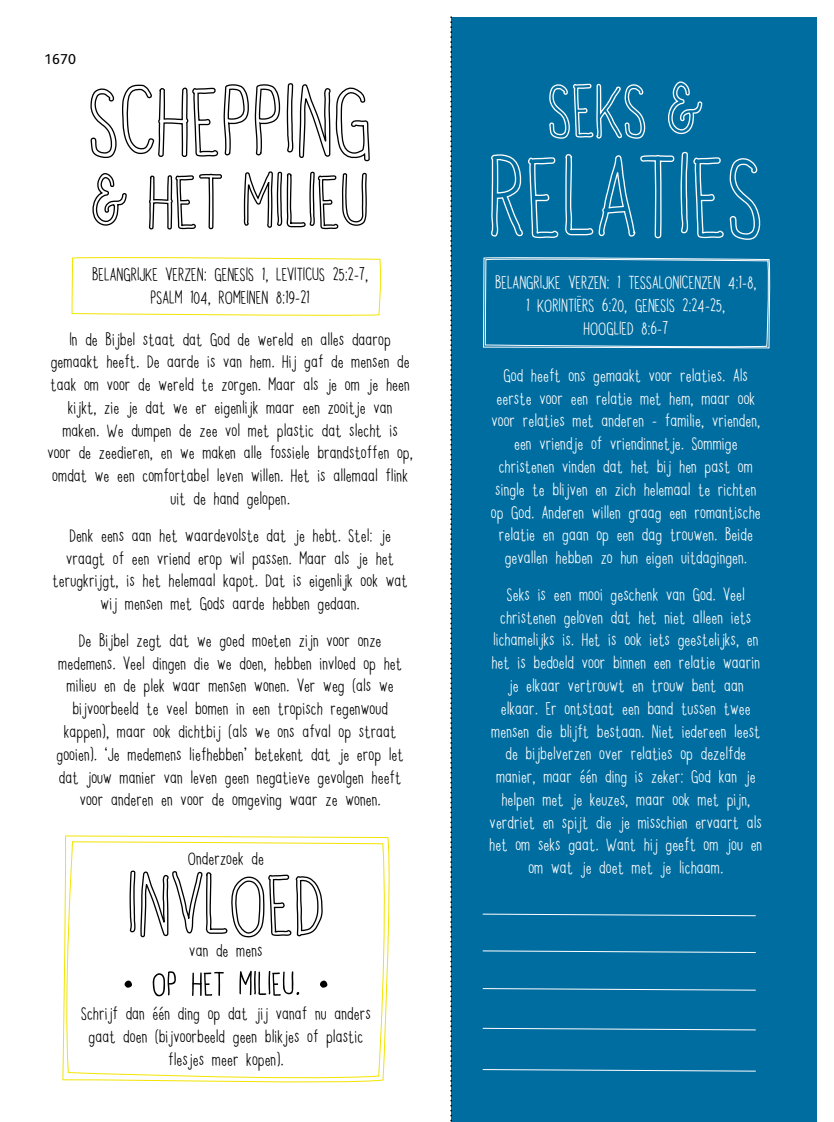
<style>
.page{position:relative;width:834px;height:1122px;background:#fff}
.page>*{position:absolute;margin:0;border:0;box-sizing:border-box;transform-origin:0 0}
.t1{font:54.25px "Latype Condensed";color:#000}
.t2{font:29.75px/22.8px "Latype Condensed";color:#000;text-align:center}
.t3{font:29.75px/22.8px "Latype Condensed";color:#fff;text-align:center}
.t4{font:22.75px "Latype Condensed";color:#fff}
.t5{font:14.35px "FS Albert";color:#000}
</style>
<div class="page">
<div style="left:452px;top:18px;width:364px;height:1103px;background:#006da0"></div>
<svg style="left:450px;top:16px;width:2px;height:1105px"></svg>
<svg style="left:549px;top:83px;width:96px;height:56px"></svg>
<svg style="left:668px;top:81px;width:34px;height:54px"></svg>
<svg style="left:483px;top:151px;width:287px;height:197px"></svg>
<svg style="left:90px;top:84px;width:159px;height:75px"></svg>
<svg style="left:255px;top:83px;width:115px;height:79px"></svg>
<svg style="left:92px;top:173px;width:35px;height:53px"></svg>
<svg style="left:148px;top:173px;width:74px;height:57px"></svg>
<svg style="left:243px;top:171px;width:124px;height:59px"></svg>
<svg style="left:71px;top:257px;width:310px;height:59px"></svg>
<svg style="left:62px;top:835px;width:328px;height:248px"></svg>
<svg style="left:124px;top:979px;width:8px;height:8px"></svg>
<svg style="left:320px;top:979px;width:7px;height:8px"></svg>
<svg style="left:482px;top:913px;width:274px;height:158px"></svg>
<p class="t5" style="left:44px;top:49px;width:33px">1670</p>
<p class="t2" style="left:92px;top:262px;width:277px">BELANGRIJKE VERZEN: GENESIS 1, LEVITICUS 25:2-7,<br>PSALM 104, ROMEINEN 8:19-21</p>
<p class="t2" style="left:47px;top:327px;width:367px">In de Bijbel staat dat God de wereld en alles daarop gemaakt heeft. De aarde is van hem. Hij gaf de mensen de taak om voor de wereld te zorgen. Maar als je om je heen kijkt, zie je dat we er eigenlijk maar een zooitje van maken. We dumpen de zee vol met plastic dat slecht is voor de zeedieren, en we maken alle fossiele brandstoffen op, omdat we een comfortabel leven willen. Het is allemaal flink uit de hand gelopen.</p>
<p class="t2" style="left:53px;top:523px;width:356px">Denk eens aan het waardevolste dat je hebt. Stel: je vraagt of een vriend erop wil passen. Maar als je het terugkrijgt, is het helemaal kapot. Dat is eigenlijk ook wat wij mensen met Gods aarde hebben gedaan.</p>
<p class="t2" style="left:57px;top:628px;width:349px">De Bijbel zegt dat we goed moeten zijn voor onze medemens. Veel dingen die we doen, hebben invloed op het milieu en de plek waar mensen wonen. Ver weg (als we bijvoorbeeld te veel bomen in een tropisch regenwoud kappen), maar ook dichtbij (als we ons afval op straat gooien). Je medemens liefhebben' betekent dat je erop let</p>
<p class="t2" style="left:108px;top:754px;width:5px;rotate:-180deg">'</p>
<p class="t2" style="left:59px;top:764px;width:344px">dat jouw manier van leven geen negatieve gevolgen heeft voor anderen en voor de omgeving waar ze wonen.</p>
<p class="t2" style="left:188px;top:845px;width:78px">Onderzoek de</p>
<p class="t2" style="left:189px;top:938px;width:75px">van de mens</p>
<h1 class="t1" style="left:151px;top:960px;width:150px">OP HET MILIEU.</h1>
<p class="t2" style="left:81px;top:1001px;width:291px">Schrijf dan één ding op dat jij vanaf nu anders gaat doen (bijvoorbeeld geen blikjes of plastic flesjes meer kopen).</p>
<p class="t3" style="left:495px;top:270px;width:263px">BELANGRIJKE VERZEN: 1 TESSALONICENZEN 4:1-8,<br>1 KORINTIËRS 6:20, GENESIS 2:24-25,<br>HOOGLIED 8:6-7</p>
<p class="t3" style="left:491px;top:363px;width:271px">God heeft ons gemaakt voor relaties. Als eerste voor een relatie met hem, maar ook voor relaties met anderen - familie, vrienden, een vriendje of vriendinnetje. Sommige christenen vinden dat het bij hen past om single te blijven en zich helemaal te richten op God. Anderen willen graag een romantische relatie en gaan op een dag trouwen. Beide gevallen hebben zo hun eigen uitdagingen.</p>
<p class="t3" style="left:489px;top:582px;width:274px">Seks is een mooi geschenk van God. Veel christenen geloven dat het niet alleen iets lichamelijks is. Het is ook iets geestelijks, en het is bedoeld voor binnen een relatie waarin je elkaar vertrouwt en trouw bent aan elkaar. Er ontstaat een band tussen twee mensen die blijft bestaan. Niet iedereen leest de bijbelverzen over relaties op dezelfde manier, maar één ding is zeker: God kan je helpen met je keuzes, maar ook met pijn, verdriet en spijt die je misschien ervaart als het om seks gaat. Want hij geeft om jou en om wat je doet met je lichaam.</p>
<p class="t4" style="left:577px;top:283px;width:6px">..</p>
</div>
